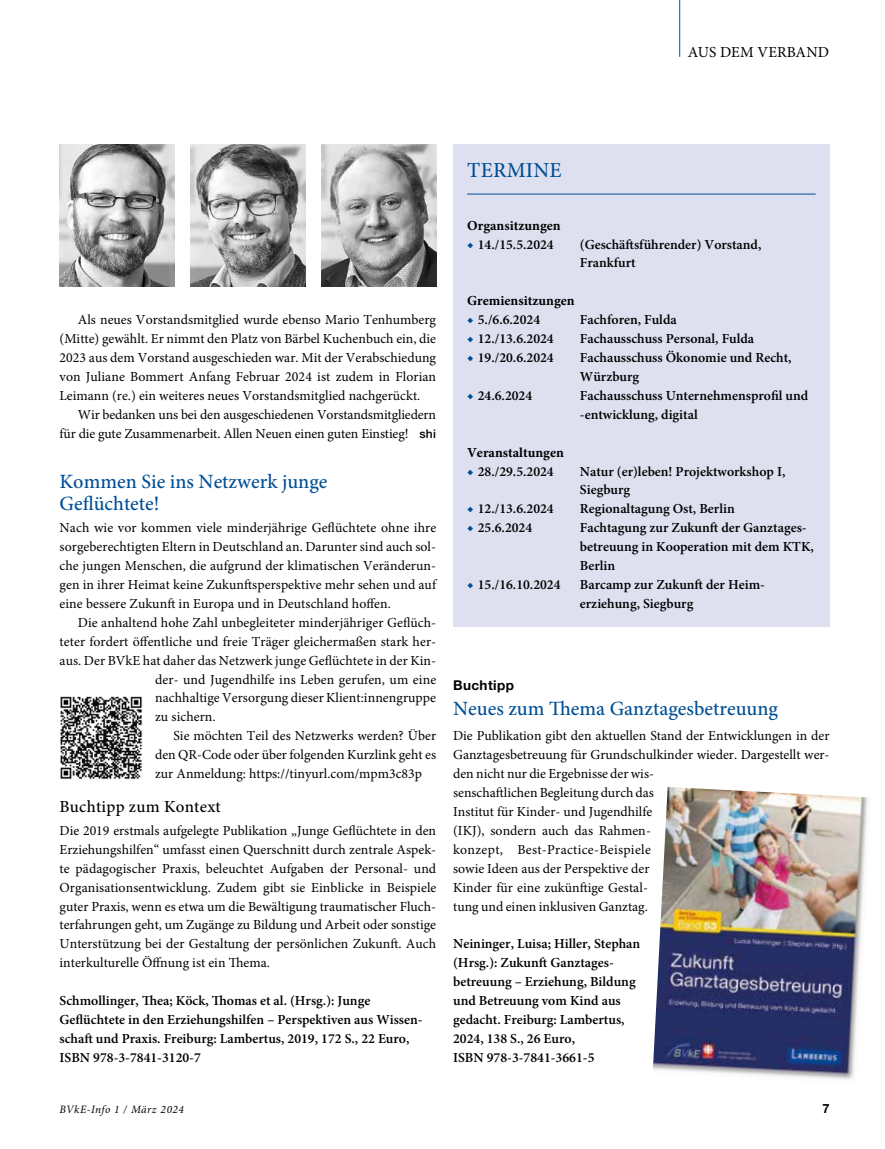
<style>
.page{position:relative;width:885px;height:1149px;background:#fff}
.page>*{position:absolute;margin:0;border:0;box-sizing:border-box;transform-origin:0 0}
.t1{font:500 21.3px "Minion Pro";letter-spacing:.01em;color:#004f95}
.t2{font:500 20.25px/21.1px "Minion Pro";color:#004f95}
.t3{font:500 16.95px "Minion Pro";letter-spacing:.015em;color:#000}
.t4{font:15.3px "Minion Pro";letter-spacing:.01em;color:#000}
.t5{font:13.8px/18.9px "Minion Pro";color:#000;text-align:justify}
.t6{font:600 13.8px/18.9px "Minion Pro";color:#000}
.t7{font:700 13.8px "Minion Pro";color:#000}
.t8{font:700 13.5px "Helvetica Neue LT Std";letter-spacing:.03em;color:#000}
.t9{font:700 12.75px "Helvetica Neue LT Std";color:#000}
.t10{font:italic 11.25px "Minion Pro";letter-spacing:.04em;color:#000}
.s1{font-family:"Helvetica Neue LT Std";font-weight:500;font-size:12px}
.s2{color:#004f95}
</style>
<div class="page">
<hr style="left:679px;top:0;width:1px;height:57px;background:#004f95">
<div style="left:453px;top:144px;width:376px;height:482px;background:#dee0f0"></div>
<hr style="left:467px;top:193px;width:348px;height:1px;background:#004f95">
<img style="left:60px;top:144px;width:114px;height:142px">
<img style="left:321px;top:144px;width:115px;height:142px">
<img style="left:190px;top:144px;width:115px;height:142px">
<img style="left:60px;top:696px;width:82px;height:84px">
<img style="left:653px;top:787px;width:215px;height:293px">
<p class="t4" style="left:687px;top:42px;width:143px">AUS DEM VERBAND</p>
<h1 class="t1" style="left:467px;top:155px;width:96px">TERMINE</h1>
<p class="t5" style="left:60px;top:310px;width:378px;text-indent:18px">Als neues Vorstandsmitglied wurde ebenso Mario Tenhumberg (Mitte) gewählt. Er nimmt den Platz von Bärbel Kuchenbuch ein, die 2023 aus dem Vorstand ausgeschieden war. Mit der Verabschiedung von Juliane Bommert Anfang Februar 2024 ist zudem in Florian Leimann (re.) ein weiteres neues Vorstandsmitglied nachgerückt.</p>
<p class="t5" style="left:60px;top:405px;width:378px;text-align:right">Wir bedanken uns bei den ausgeschiedenen Vorstandsmitgliedern für die gute Zusammenarbeit. Allen Neuen einen guten Einstieg! <span class="s1">shi</span></p>
<h2 class="t2" style="left:60px;top:471px;width:269px">Kommen Sie ins Netzwerk junge<br>Geflüchtete!</h2>
<p class="t5" style="left:60px;top:518px;width:378px">Nach wie vor kommen viele minderjährige Geflüchtete ohne ihre sorgeberechtigten Eltern in Deutschland an. Darunter sind auch sol&shy;che jungen Menschen, die aufgrund der klimatischen Veränderun&shy;gen in ihrer Heimat keine Zukunftsperspektive mehr sehen und auf eine bessere Zukunft in Europa und in Deutschland hoffen.</p>
<p class="t5" style="left:78px;top:613px;width:360px">Die anhaltend hohe Zahl unbegleiteter minderjähriger Geflüch-</p>
<p class="t5" style="left:60px;top:631px;width:378px">teter fordert öffentliche und freie Träger gleichermaßen stark her-</p>
<p class="t5" style="left:60px;top:650px;width:378px">aus. Der BVkE hat daher das Netzwerk junge Geflüchtete in der Kin-</p>
<p class="t5" style="left:155px;top:669px;width:282px">der- und Jugendhilfe ins Leben gerufen, um eine</p>
<p class="t5" style="left:155px;top:688px;width:282px">nachhaltige Versorgung dieser Klient:innengruppe</p>
<p class="t5" style="left:155px;top:707px;width:62px">zu sichern.</p>
<p class="t5" style="left:173px;top:726px;width:264px">Sie möchten Teil des Netzwerks werden? Über</p>
<p class="t5" style="left:155px;top:745px;width:282px">den QR-Code oder über folgenden Kurzlink geht es</p>
<p class="t5" style="left:155px;top:764px;width:268px">zur Anmeldung: https://tinyurl.com/mpm3c83p</p>
<p class="t3" style="left:60px;top:795px;width:163px">Buchtipp zum Kontext</p>
<p class="t5" style="left:60px;top:820px;width:378px">Die 2019 erstmals aufgelegte Publikation „Junge Geflüchtete in den Erziehungshilfen“ umfasst einen Querschnitt durch zentrale Aspek&shy;te pädagogischer Praxis, beleuchtet Aufgaben der Personal- und Organisationsentwicklung. Zudem gibt sie Einblicke in Beispiele guter Praxis, wenn es etwa um die Bewältigung traumatischer Fluch&shy;terfahrungen geht, um Zugänge zu Bildung und Arbeit oder sonstige Unterstützung bei der Gestaltung der persönlichen Zukunft. Auch interkulturelle Öffnung ist ein Thema.</p>
<p class="t6" style="left:60px;top:990px;width:364px">Schmollinger, Thea; Köck, Thomas et al. (Hrsg.): Junge Geflüchtete in den Erziehungshilfen – Perspektiven aus Wissen&shy;schaft und Praxis. Freiburg: Lambertus, 2019, 172 S., 22 Euro, ISBN 978-3-7841-3120-7</p>
<p class="t7" style="left:467px;top:215px;width:95px">Organsitzungen</p>
<p class="t6" style="left:467px;top:234px;width:88px"><span class="s2">◆</span> 14./15.5.2024</p>
<p class="t6" style="left:580px;top:234px;width:183px">(Geschäftsführender) Vorstand,<br>Frankfurt</p>
<p class="t7" style="left:467px;top:291px;width:109px">Gremiensitzungen</p>
<p class="t6" style="left:467px;top:310px;width:74px"><span class="s2">◆</span> 5./6.6.2024</p>
<p class="t6" style="left:580px;top:310px;width:98px">Fachforen, Fulda</p>
<p class="t6" style="left:467px;top:329px;width:88px"><span class="s2">◆</span> 12./13.6.2024</p>
<p class="t6" style="left:580px;top:329px;width:176px">Fachausschuss Personal, Fulda</p>
<p class="t6" style="left:467px;top:348px;width:88px"><span class="s2">◆</span> 19./20.6.2024</p>
<p class="t6" style="left:580px;top:348px;width:213px">Fachausschuss Ökonomie und Recht,<br>Würzburg</p>
<p class="t6" style="left:467px;top:386px;width:67px"><span class="s2">◆</span> 24.6.2024</p>
<p class="t6" style="left:580px;top:386px;width:230px">Fachausschuss Unternehmensprofil und -entwicklung, digital</p>
<p class="t7" style="left:467px;top:442px;width:98px">Veranstaltungen</p>
<p class="t6" style="left:467px;top:461px;width:88px"><span class="s2">◆</span> 28./29.5.2024</p>
<p class="t6" style="left:580px;top:461px;width:207px">Natur (er)leben! Projektworkshop I,<br>Siegburg</p>
<p class="t6" style="left:467px;top:499px;width:88px"><span class="s2">◆</span> 12./13.6.2024</p>
<p class="t6" style="left:580px;top:499px;width:156px">Regionaltagung Ost, Berlin</p>
<p class="t6" style="left:467px;top:518px;width:67px"><span class="s2">◆</span> 25.6.2024</p>
<p class="t6" style="left:580px;top:518px;width:235px">Fachtagung zur Zukunft der Ganztages&shy;betreuung in Kooperation mit dem KTK,<br>Berlin</p>
<p class="t6" style="left:467px;top:575px;width:95px"><span class="s2">◆</span> 15./16.10.2024</p>
<p class="t6" style="left:580px;top:575px;width:185px">Barcamp zur Zukunft der Heim&shy;erziehung, Siegburg</p>
<p class="t8" style="left:453px;top:677px;width:62px">Buchtipp</p>
<h2 class="t2" style="left:453px;top:698px;width:326px">Neues zum Thema Ganztagesbetreuung</h2>
<p class="t5" style="left:453px;top:726px;width:378px;text-align:left">Die Publikation gibt den aktuellen Stand der Entwicklungen in der Ganztagesbetreuung für Grundschulkinder wieder. Dargestellt wer&shy;den nicht nur die Ergebnisse der wis-<br>senschaftlichen Begleitung durch das<br>Institut für Kinder- und Jugendhilfe<br>(IKJ), sondern auch das Rahmen-<br>konzept, Best-Practice-Beispiele<br>sowie Ideen aus der Perspektive der<br>Kinder für eine zukünftige Gestal-<br>tung und einen inklusiven Ganztag.</p>
<p class="t6" style="left:453px;top:934px;width:189px">Neininger, Luisa; Hiller, Stephan (Hrsg.): Zukunft Ganztages&shy;betreuung – Erziehung, Bildung und Betreuung vom Kind aus gedacht. Freiburg: Lambertus,<br>2024, 138 S., 26 Euro,<br>ISBN 978-3-7841-3661-5</p>
<p class="t10" style="left:60px;top:1101px;width:126px">BVkE-Info 1 / März 2024</p>
<p class="t9" style="left:822px;top:1100px;width:9px">7</p>
</div>
